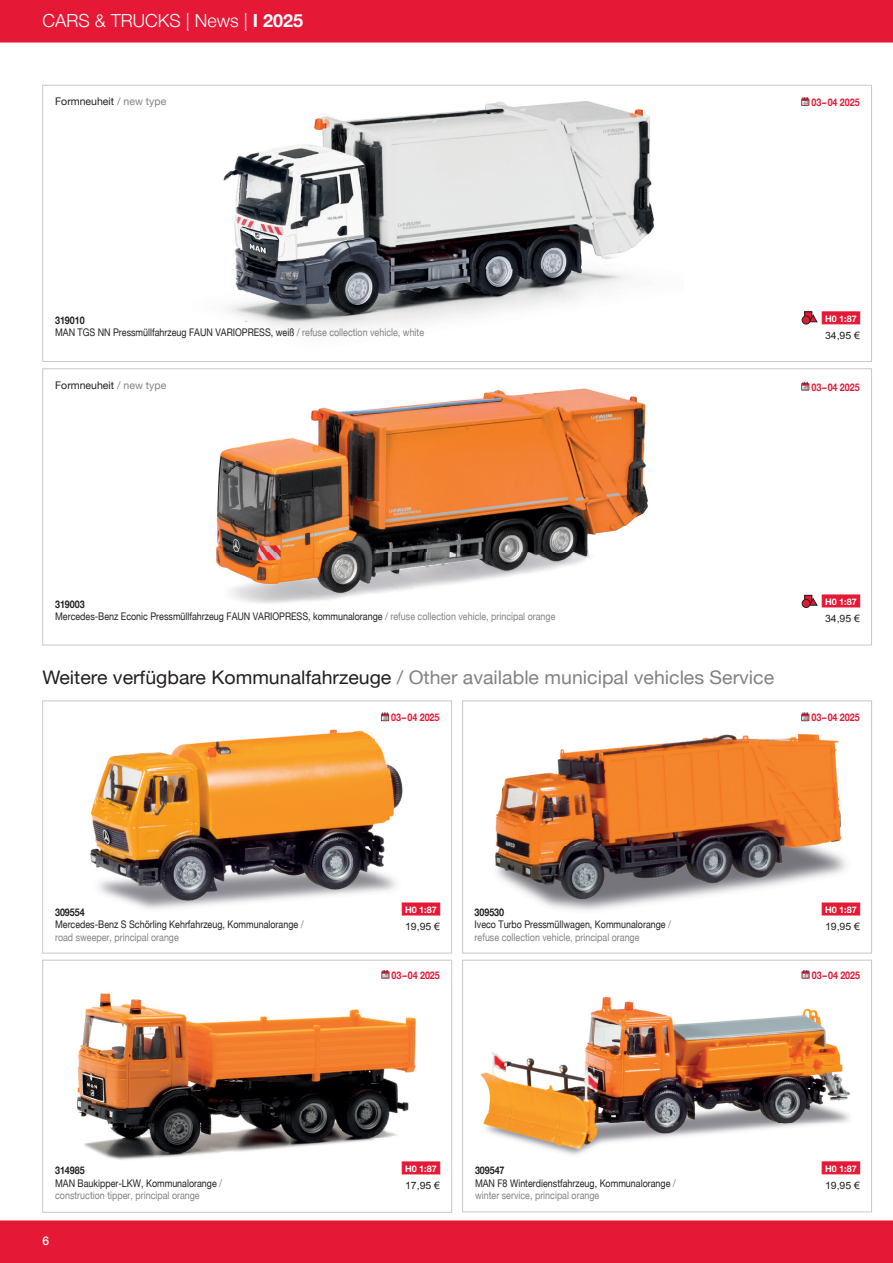
<style>
.page{position:relative;width:893px;height:1263px;background:#fff}
.page>*{position:absolute;margin:0;border:0;box-sizing:border-box;transform-origin:0 0}
.t1{font:18.75px "Helvetica Neue";color:#808285;scale:1.04 1}
.t2{font:300 18px "Helvetica Neue";color:#fff}
.t3{font:500 12px "Helvetica Neue";color:#fff}
.t4{font:10.5px/12.6px "Helvetica Neue";color:#231f20;scale:.85 1}
.t5{font:10.5px/12.6px "Helvetica Neue";color:#808285;scale:.85 1}
.t6{font:700 10.5px "Helvetica Neue";letter-spacing:-.005em;color:#e51836;scale:.85 1}
.t7{font:10.5px "Helvetica Neue";color:#231f20}
.t8{font:700 10.5px "Helvetica Neue";letter-spacing:-.005em;color:#231f20;scale:.85 1}
.t9{font:10.05px "Arial";color:#231f20;scale:1.04 1}
.t10{font:700 9px "Helvetica Neue";color:#fff}
.s1{font-weight:700}
.s2{color:#808285}
.s3{color:#231f20}
</style>
<div class="page">
<img style="left:223px;top:101px;width:431px;height:233px">
<img style="left:216px;top:388px;width:432px;height:215px">
<img style="left:90px;top:721px;width:336px;height:195px">
<div style="left:42px;top:701px;width:410px;height:252px;border:1px solid #c7c8ca"></div>
<img style="left:495px;top:714px;width:366px;height:202px">
<div style="left:462px;top:701px;width:410px;height:252px;border:1px solid #c7c8ca"></div>
<img style="left:76px;top:971px;width:365px;height:204px">
<div style="left:43px;top:960px;width:409px;height:252px;border:1px solid #c7c8ca"></div>
<img style="left:480px;top:975px;width:381px;height:198px">
<div style="left:462px;top:960px;width:410px;height:252px;border:1px solid #c7c8ca"></div>
<svg style="left:381px;top:970px;width:8px;height:9px"></svg>
<svg style="left:802px;top:970px;width:8px;height:9px"></svg>
<svg style="left:381px;top:712px;width:8px;height:9px"></svg>
<svg style="left:801px;top:712px;width:8px;height:9px"></svg>
<svg style="left:801px;top:382px;width:8px;height:9px"></svg>
<svg style="left:801px;top:97px;width:8px;height:9px"></svg>
<div style="left:822px;top:311px;width:38px;height:13px;background:#e51836;border:1px solid #e51836"></div>
<div style="left:822px;top:903px;width:38px;height:12px;background:#e51836;border:1px solid #e51836"></div>
<div style="left:402px;top:903px;width:38px;height:12px;background:#e51836;border:1px solid #e51836"></div>
<div style="left:402px;top:1161px;width:38px;height:13px;background:#e51836;border:1px solid #e51836"></div>
<div style="left:822px;top:1161px;width:38px;height:13px;background:#e51836;border:1px solid #e51836"></div>
<div style="left:0;top:0;width:893px;height:43px;background:#e51836"></div>
<div style="left:0;top:1220px;width:893px;height:43px;background:#e51836"></div>
<div style="left:804px;top:311px;width:8px;height:8px;border:1px solid #231f20"></div>
<svg style="left:808px;top:314px;width:10px;height:9px"></svg>
<div style="left:802px;top:316px;width:8px;height:8px;background:#e51836;border-radius:50%"></div>
<div style="left:802px;top:316px;width:8px;height:8px;border:1px solid #231f20;border-radius:50%"></div>
<div style="left:822px;top:595px;width:38px;height:12px;background:#e51836;border:1px solid #e51836"></div>
<div style="left:805px;top:595px;width:7px;height:7px;background:#e51836"></div>
<div style="left:804px;top:595px;width:8px;height:8px;border:1px solid #231f20"></div>
<svg style="left:808px;top:598px;width:10px;height:8px"></svg>
<div style="left:802px;top:599px;width:8px;height:8px;background:#e51836;border-radius:50%"></div>
<div style="left:802px;top:599px;width:8px;height:9px;border:1px solid #231f20;border-radius:50%"></div>
<h2 class="t2" style="left:43px;top:6px;width:262px">CARS &amp; TRUCKS | News | <span class="s1">I 2025</span></h2>
<p class="t7" style="left:55px;top:94px;width:113px">Formneuheit <span class="s2">/ new type</span></p>
<p class="t6" style="left:811px;top:94px;width:58px">03–04 2025</p>
<p class="t4" style="left:55px;top:314px;width:436px"><span class="s1">319010<br></span>MAN TGS NN Pressmüllfahrzeug FAUN VARIOPRESS, weiß <span class="s2">/ refuse collection vehicle, white</span></p>
<p class="t10" style="left:825px;top:312px;width:33px">H0 1:87</p>
<p class="t9" style="left:825px;top:329px;width:35px">34,95 €</p>
<p class="t7" style="left:55px;top:378px;width:113px">Formneuheit <span class="s2">/ new type</span></p>
<p class="t6" style="left:811px;top:379px;width:58px">03–04 2025</p>
<p class="t8" style="left:55px;top:596px;width:36px">319003</p>
<p class="t10" style="left:825px;top:595px;width:33px">H0 1:87</p>
<p class="t4" style="left:55px;top:610px;width:590px">Mercedes-Benz Econic Pressmüllfahrzeug FAUN VARIOPRESS, kommunalorange <span class="s2">/ refuse collection vehicle, principal orange</span></p>
<p class="t9" style="left:825px;top:612px;width:35px">34,95 €</p>
<h1 class="t1" style="left:43px;top:664px;width:705px"><span class="s3">Weitere verfügbare Kommunalfahrzeuge</span> / Other available municipal vehicles Service</h1>
<p class="t6" style="left:391px;top:709px;width:58px">03–04 2025</p>
<p class="t6" style="left:811px;top:709px;width:58px">03–04 2025</p>
<p class="t8" style="left:55px;top:904px;width:36px">309554</p>
<p class="t10" style="left:405px;top:903px;width:33px">H0 1:87</p>
<p class="t4" style="left:55px;top:918px;width:294px">Mercedes-Benz S Schörling Kehrfahrzeug, Kommunalorange <span class="s2">/ road sweeper, principal orange</span></p>
<p class="t8" style="left:475px;top:904px;width:36px">309530</p>
<p class="t10" style="left:825px;top:903px;width:33px">H0 1:87</p>
<p class="t5" style="left:475px;top:918px;width:233px"><span class="s3">Iveco Turbo Pressmüllwagen, Kommunalorange</span> / refuse collection vehicle, principal orange</p>
<p class="t9" style="left:405px;top:920px;width:35px">19,95 €</p>
<p class="t9" style="left:825px;top:920px;width:35px">19,95 €</p>
<p class="t6" style="left:392px;top:967px;width:58px">03–04 2025</p>
<p class="t6" style="left:812px;top:967px;width:58px">03–04 2025</p>
<p class="t8" style="left:475px;top:1162px;width:36px">309547</p>
<p class="t10" style="left:825px;top:1161px;width:33px">H0 1:87</p>
<p class="t4" style="left:475px;top:1176px;width:238px">MAN F8 Winterdienstfahrzeug, Kommunalorange <span class="s2">/ winter service, principal orange</span></p>
<p class="t8" style="left:55px;top:1162px;width:36px">314985</p>
<p class="t10" style="left:405px;top:1161px;width:33px">H0 1:87</p>
<p class="t5" style="left:55px;top:1176px;width:198px"><span class="s3">MAN Baukipper-LKW, Kommunalorange</span> / construction tipper, principal orange</p>
<p class="t9" style="left:405px;top:1179px;width:35px">17,95 €</p>
<p class="t9" style="left:825px;top:1179px;width:35px">19,95 €</p>
<p class="t3" style="left:43px;top:1231px;width:8px">6</p>
</div>
